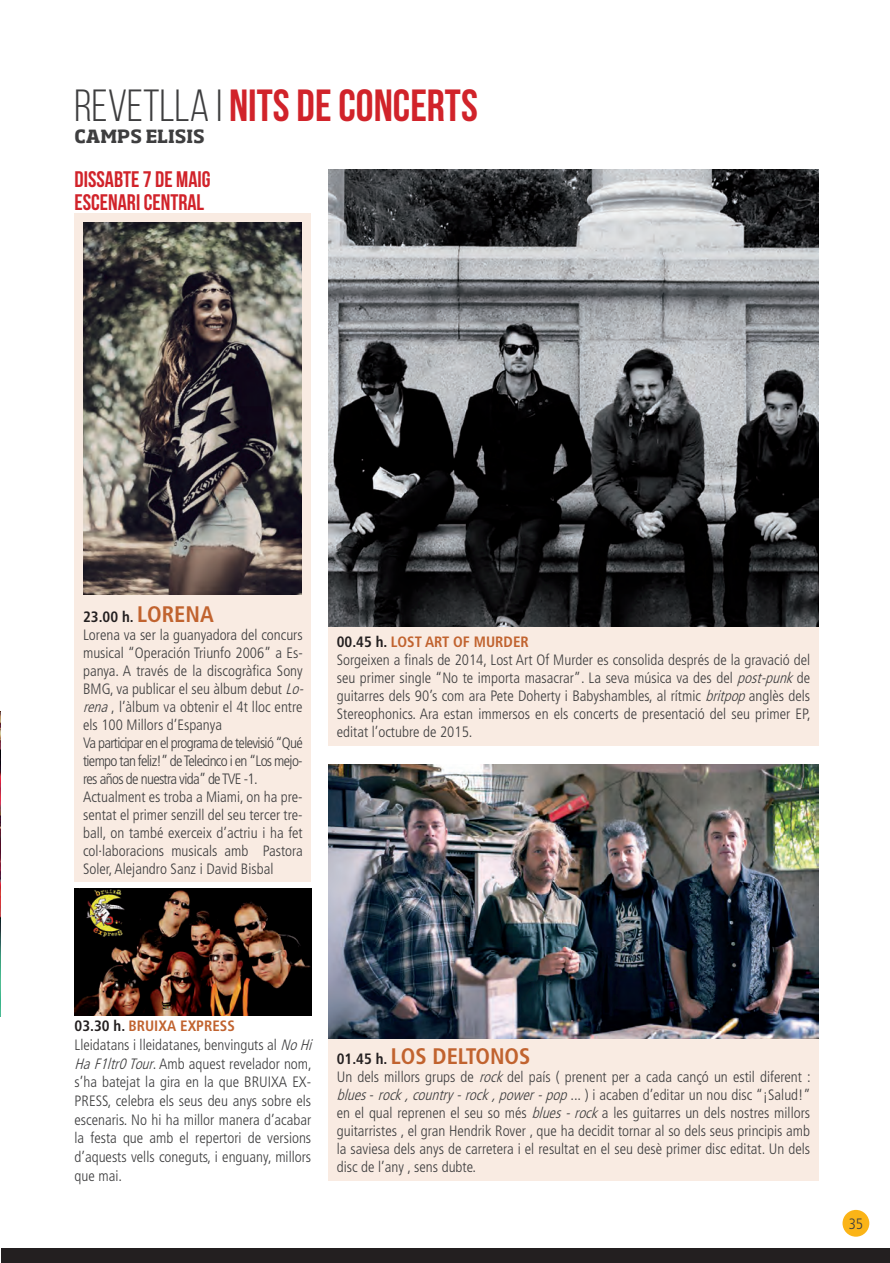
<style>
.page{position:relative;width:890px;height:1263px;background:#fff}
.page>*{position:absolute;margin:0;border:0;box-sizing:border-box;transform-origin:0 0}
.t1{font:700 45px "Bebas Neue";color:#d1232a}
.t2{font:700 22.5px "Bebas Neue";color:#d1232a}
.t3{font:700 condensed 22.5px "Frutiger LT Std";color:#c1632f}
.t4{font:700 18px "Soho Std";color:#3e3e3f}
.t5{font:300 condensed 15px/18px "Frutiger LT Std";color:#3e3e3f}
.t6{font:700 condensed 15px "Frutiger LT Std";color:#c1632f}
.s1{font-weight:400;color:#3e3e3f}
.s2{font-weight:700;color:#231f20}
.s3{font-weight:700;font-size:22.5px;color:#c1632f}
.s4{font-style:italic}
.s5{color:#231f20}
.s6{font-size:15px;color:#231f20}
</style>
<div class="page">
<div style="left:842px;top:1209px;width:27px;height:27px;background:#fbb417;border-radius:50%"></div>
<div style="left:1px;top:1248px;width:889px;height:15px;background:#231f20"></div>
<img style="left:328px;top:170px;width:491px;height:457px">
<div style="left:75px;top:214px;width:236px;height:668px;background:#f9ebe2"></div>
<img style="left:83px;top:222px;width:219px;height:372px">
<div style="left:328px;top:1038px;width:491px;height:142px;background:#f9ebe2"></div>
<img style="left:328px;top:764px;width:491px;height:274px">
<img style="left:75px;top:888px;width:236px;height:127px">
<div style="left:328px;top:627px;width:491px;height:119px;background:#f9ebe2"></div>
<img style="left:0;top:711px;width:1px;height:305px">
<p class="t1" style="left:75px;top:81px;width:405px"><span class="s1">REVETLLA I</span> NITS DE CONCERTS</p>
<p class="t4" style="left:75px;top:124px;width:132px">CAMPS ELISIS</p>
<p class="t2" style="left:75px;top:167px;width:138px">DISSABTE 7 DE MAIG</p>
<p class="t2" style="left:75px;top:190px;width:131px">ESCENARI CENTRAL</p>
<p class="t5" style="left:83px;top:608px;width:226px"><span class="s2">23.00 h.</span> <span class="s3">LORENA<br></span>Lorena va ser la guanyadora del concurs musical “Operación Triunfo 2006” a Es&shy;panya. A través de la discogràfica Sony BMG, va publicar el seu àlbum debut <span class="s4">Lo&shy;rena</span>, l’àlbum va obtenir el 4t lloc entre els 100 Millors d’Espanya<br>Va participar en el programa de televisió “Qué tiempo tan feliz!” de Telecinco i en “Los mejo&shy;res años de nuestra vida” de TVE -1.<br>Actualment es troba a Miami, on ha pre&shy;sentat el primer senzill del seu tercer tre&shy;ball, on també exerceix d’actriu i ha fet col·laboracions musicals amb Pastora Soler, Alejandro Sanz i David Bisbal</p>
<p class="t6" style="left:337px;top:633px;width:194px"><span class="s5">00.45 h.</span> LOST ART OF MURDER</p>
<p class="t5" style="left:337px;top:651px;width:475px;text-align:justify">Sorgeixen a finals de 2014, Lost Art Of Murder es consolida després de la gravació del seu primer single “No te importa masacrar”. La seva música va des del <span class="s4">post-punk</span>de guitarres dels 90’s com ara Pete Doherty i Babyshambles, al rítmic <span class="s4">britpop</span>anglès dels Stereophonics. Ara estan immersos en els concerts de presentació del seu primer EP, editat l’octubre de 2015.</p>
<p class="t6" style="left:75px;top:1017px;width:162px"><span class="s5">03.30 h.</span> BRUIXA EXPRESS</p>
<p class="t5" style="left:75px;top:1035px;width:243px;line-height:18.6px">Lleidatans i lleidatanes, benvinguts al <span class="s4">NoHi HaF1ltr0Tour</span>. Amb aquest revelador nom, s’ha batejat la gira en la que BRUIXA EX-PRESS, celebra els seus deu anys sobre els escenaris. No hi ha millor manera d’acabar la festa que amb el repertori de versions d’aquests vells coneguts, i enguany, millors que mai.</p>
<p class="t3" style="left:337px;top:1042px;width:195px"><span class="s6">01.45 h.</span> LOS DELTONOS</p>
<p class="t5" style="left:337px;top:1068px;width:475px;text-align:justify">Un dels millors grups de <span class="s4">rock</span>del país ( prenent per a cada cançó un estil diferent : <span class="s4">blues</span>- <span class="s4">rock,country-rock,power-pop</span>... ) i acaben d’editar un nou disc “¡Salud!” en el qual reprenen el seu so més <span class="s4">blues-rock</span>a les guitarres un dels nostres millors guitarristes , el gran Hendrik Rover , que ha decidit tornar al so dels seus principis amb la saviesa dels anys de carretera i el resultat en el seu desè primer disc editat. Un dels disc de l’any , sens dubte.</p>
<p class="t5" style="left:849px;top:1214px;width:16px">35</p>
</div>
